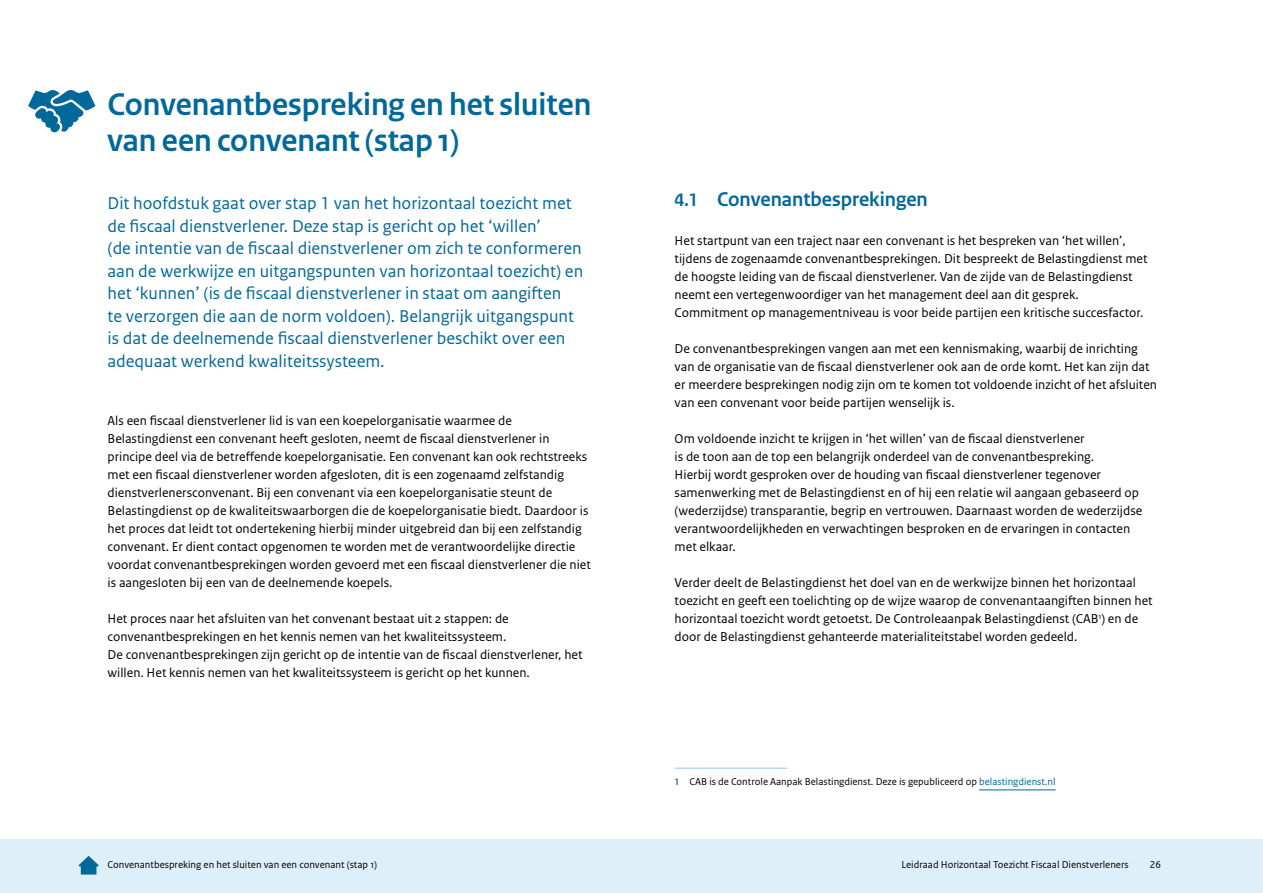
<style>
.page{position:relative;width:1263px;height:893px;background:#fff}
.page>*{position:absolute;margin:0;border:0;box-sizing:border-box;transform-origin:0 0}
.Hoofdstuktitel_klein{font:700 33px/36px "Rijksoverheid Sans Heading";color:#01689b}
.Paragraafkop_nummeri{font:700 21px "Rijksoverheid Sans Heading";color:#01689b}
.Inleiding{font:18px/22.5px "Rijksoverheid Sans Text";color:#01689b}
.Body_witregel{font:13.5px/18px "Rijksoverheid Sans Text";color:#000}
.Body{font:13.5px/18px "Rijksoverheid Sans Text";color:#000}
.Voetnoot{font:10.5px "Rijksoverheid Sans Text";color:#000}
.s1{font-size:18.9px}
.s2{font-size:9.45px}
.s3{color:#01689b}
</style>
<div class="page">
<div style="left:0;top:839px;width:1263px;height:54px;background:#ddeff8"></div>
<svg style="left:79px;top:856px;width:19px;height:18px"></svg>
<hr style="left:675px;top:768px;width:112px;height:1px;background:#8fcae7">
<hr style="left:979px;top:789px;width:76px;height:1px;background:#01689b">
<svg style="left:28px;top:90px;width:67px;height:43px"></svg>
<h1 class="Hoofdstuktitel_klein" style="left:108px;top:87px;width:485px">Convenantbespreking en het sluiten van een convenant (stap 1)</h1>
<p class="Inleiding" style="left:108px;top:193px;width:477px">Dit hoofdstuk gaat over stap 1 van het horizontaal toezicht met de fiscaal dienstverlener. Deze stap is gericht op het ‘willen’<br>(de intentie van de fiscaal dienstverlener om zich te conformeren aan de werkwijze en uitgangspunten van horizontaal toezicht) en het ‘kunnen’ (is de fiscaal dienstverlener in staat om aangiften<br>te verzorgen die aan de norm voldoen). Belangrijk uitgangspunt is dat de deelnemende fiscaal dienstverlener beschikt over een adequaat werkend kwaliteitssysteem.</p>
<p class="Body_witregel" style="left:108px;top:412px;width:485px">Als een fiscaal dienstverlener lid is van een koepelorganisatie waarmee de Belastingdienst een convenant heeft gesloten, neemt de fiscaal dienstverlener in principe deel via de betreffende koepelorganisatie. Een convenant kan ook rechtstreeks met een fiscaal dienstverlener worden afgesloten, dit is een zogenaamd zelfstandig dienstverlenersconvenant. Bij een convenant via een koepelorganisatie steunt de Belastingdienst op de kwaliteitswaarborgen die de koepelorganisatie biedt. Daardoor is het proces dat leidt tot ondertekening hierbij minder uitgebreid dan bij een zelfstandig convenant. Er dient contact opgenomen te worden met de verantwoordelijke directie voordat convenantbesprekingen worden gevoerd met een fiscaal dienstverlener die niet is aangesloten bij een van de deelnemende koepels.</p>
<p class="Body_witregel" style="left:108px;top:610px;width:476px">Het proces naar het afsluiten van het convenant bestaat uit 2 stappen: de convenantbesprekingen en het kennis nemen van het kwaliteitssysteem.<br>De convenantbesprekingen zijn gericht op de intentie van de fiscaal dienstverlener, het willen. Het kennis nemen van het kwaliteitssysteem is gericht op het kunnen.</p>
<h2 class="Paragraafkop_nummeri" style="left:675px;top:188px;width:255px"><span class="s1">4.1</span> Convenantbesprekingen</h2>
<p class="Body" style="left:675px;top:232px;width:474px">Het startpunt van een traject naar een convenant is het bespreken van ‘het willen’, tijdens de zogenaamde convenantbesprekingen. Dit bespreekt de Belastingdienst met de hoogste leiding van de fiscaal dienstverlener. Van de zijde van de Belastingdienst neemt een vertegenwoordiger van het management deel aan dit gesprek.<br>Commitment op managementniveau is voor beide partijen een kritische succesfactor.</p>
<p class="Body_witregel" style="left:675px;top:340px;width:484px">De convenantbesprekingen vangen aan met een kennismaking, waarbij de inrichting van de organisatie van de fiscaal dienstverlener ook aan de orde komt. Het kan zijn dat er meerdere besprekingen nodig zijn om te komen tot voldoende inzicht of het afsluiten van een convenant voor beide partijen wenselijk is.</p>
<p class="Body_witregel" style="left:675px;top:430px;width:469px">Om voldoende inzicht te krijgen in ‘het willen’ van de fiscaal dienstverlener<br>is de toon aan de top een belangrijk onderdeel van de convenantbespreking.<br>Hierbij wordt gesproken over de houding van fiscaal dienstverlener tegenover samenwerking met de Belastingdienst en of hij een relatie wil aangaan gebaseerd op (wederzijdse) transparantie, begrip en vertrouwen. Daarnaast worden de wederzijdse verantwoordelijkheden en verwachtingen besproken en de ervaringen in contacten met elkaar.</p>
<p class="Body_witregel" style="left:675px;top:574px;width:480px">Verder deelt de Belastingdienst het doel van en de werkwijze binnen het horizontaal toezicht en geeft een toelichting op de wijze waarop de convenantaangiften binnen het horizontaal toezicht wordt getoetst. De Controleaanpak Belastingdienst (CAB<sup>1</sup>) en de door de Belastingdienst gehanteerde materialiteitstabel worden gedeeld.</p>
<p class="Voetnoot" style="left:675px;top:776px;width:382px"><span class="s2">1</span> CAB is de Controle Aanpak Belastingdienst. Deze is gepubliceerd op <span class="s3">belastingdienst.nl</span></p>
<p class="Voetnoot" style="left:108px;top:859px;width:271px">Convenantbespreking en het sluiten van een convenant (stap 1)</p>
<p class="Voetnoot" style="left:901px;top:859px;width:229px">Leidraad Horizontaal Toezicht Fiscaal Dienstverleners</p>
<p class="Voetnoot" style="left:1150px;top:859px;width:13px">26</p>
</div>
